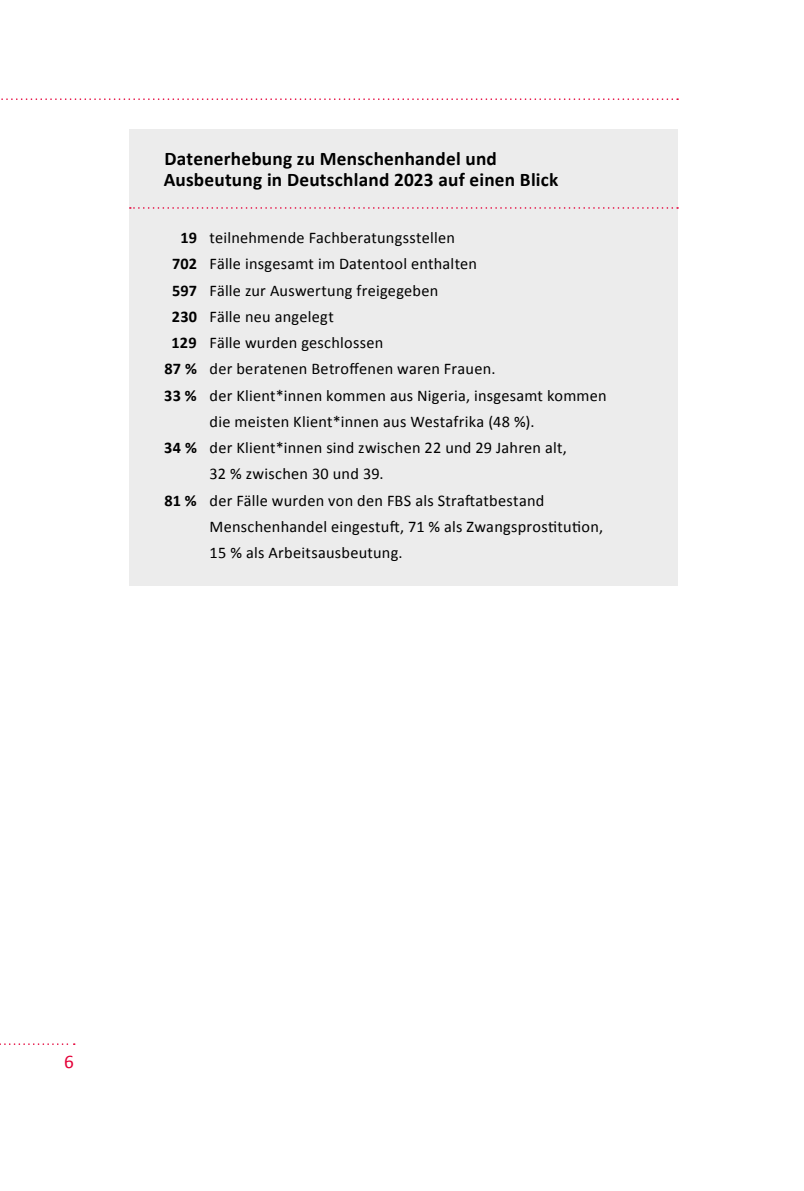
<style>
.page{position:relative;width:804px;height:1191px;background:#fff}
.page>*{position:absolute;margin:0;border:0;box-sizing:border-box;transform-origin:0 0}
.t1{font:700 19.25px/21px "Calibri";letter-spacing:.01em;color:#000}
.t2{font:19.25px "Calibri";color:#e40038}
.t3{font:16.28px "Calibri";letter-spacing:.015em;color:#000}
.s1{font-weight:700}
</style>
<div class="page">
<svg style="left:0;top:1043px;width:75px;height:2px"></svg>
<svg style="left:1px;top:98px;width:677px;height:2px"></svg>
<div style="left:129px;top:129px;width:548px;height:456px;background:#ececec"></div>
<svg style="left:130px;top:207px;width:548px;height:2px"></svg>
<p class="t1" style="left:164px;top:148px;width:396px">Datenerhebung zu Menschenhandel und<br>Ausbeutung in Deutschland 2023 auf einen Blick</p>
<p class="t3" style="left:180px;top:227px;width:276px"><span class="s1">19</span> teilnehmende Fachberatungsstellen</p>
<p class="t3" style="left:172px;top:254px;width:306px"><span class="s1">702</span> Fälle insgesamt im Datentool enthalten</p>
<p class="t3" style="left:172px;top:280px;width:268px"><span class="s1">597</span> Fälle zur Auswertung freigegeben</p>
<p class="t3" style="left:172px;top:306px;width:164px"><span class="s1">230</span> Fälle neu angelegt</p>
<p class="t3" style="left:171px;top:332px;width:213px"><span class="s1">129</span> Fälle wurden geschlossen</p>
<p class="t3" style="left:164px;top:359px;width:333px"><span class="s1">87 %</span> der beratenen Betroffenen waren Frauen.</p>
<p class="t3" style="left:164px;top:385px;width:444px"><span class="s1">33 %</span> der Klient*innen kommen aus Nigeria, insgesamt kommen</p>
<p class="t3" style="left:209px;top:411px;width:326px">die meisten Klient*innen aus Westafrika (48 %).</p>
<p class="t3" style="left:164px;top:437px;width:404px"><span class="s1">34 %</span> der Klient*innen sind zwischen 22 und 29 Jahren alt,</p>
<p class="t3" style="left:209px;top:464px;width:175px">32 % zwischen 30 und 39.</p>
<p class="t3" style="left:164px;top:490px;width:381px"><span class="s1">81 %</span> der Fälle wurden von den FBS als Straftatbestand</p>
<p class="t3" style="left:209px;top:516px;width:395px">Menschenhandel eingestuft, 71 % als Zwangsprostitution,</p>
<p class="t3" style="left:209px;top:542px;width:195px">15 % als Arbeitsausbeutung.</p>
<p class="t2" style="left:64px;top:1049px;width:11px">6</p>
</div>
